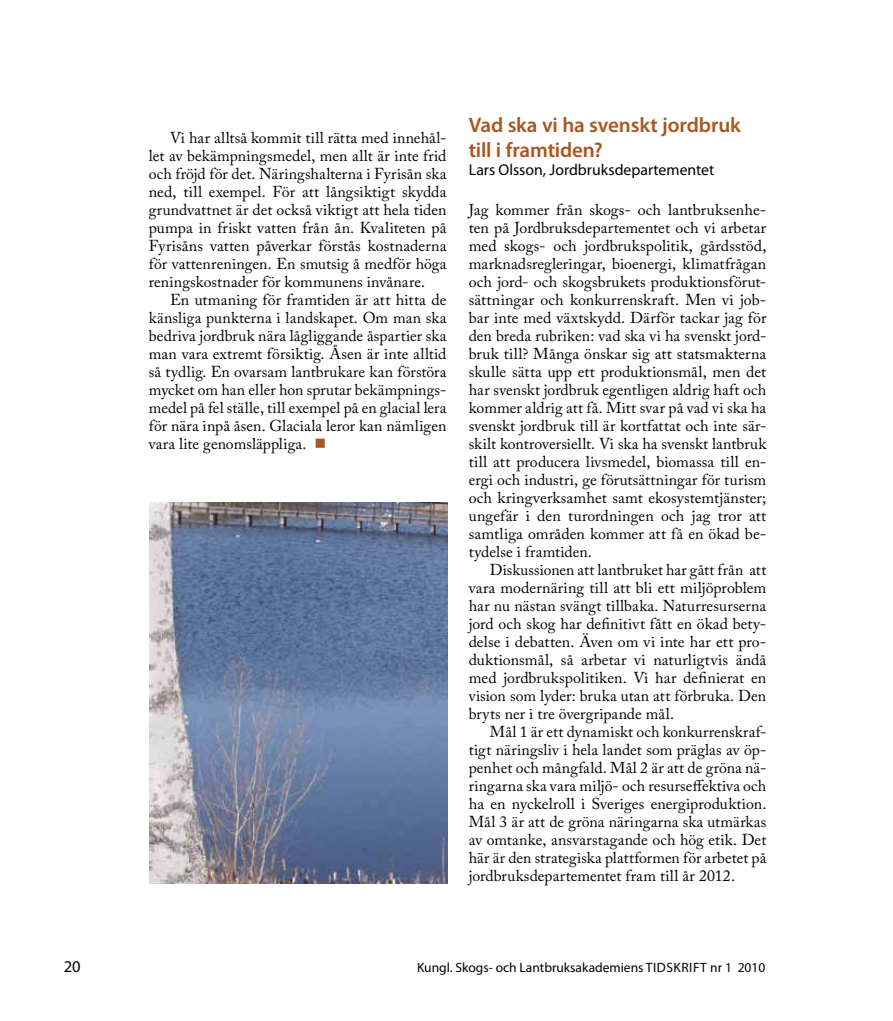
<style>
.page{position:relative;width:893px;height:1021px;background:#fff}
.page>*{position:absolute;margin:0;border:0;box-sizing:border-box;transform-origin:0 0}
.t1{font:600 21px/25.2px "Myriad Pro";letter-spacing:-.005em;color:#a85721}
.t2{font:16.5px "Myriad Pro";color:#000}
.t3{font:15.75px/18px "Adobe Caslon Pro";letter-spacing:.005em;color:#000;text-align:justify}
.t4{font:15.75px "Myriad Pro";color:#000}
.t5{font:13.5px "Myriad Pro";color:#000}
.s1{color:#a85721}
</style>
<div class="page">
<img style="left:150px;top:503px;width:298px;height:380px">
<p class="t3" style="left:149px;top:128px;width:299px;text-indent:21px">Vi har alltså kommit till rätta med innehål&shy;let av bekämpningsmedel, men allt är inte frid och fröjd för det. Näringshalterna i Fyrisån ska ned, till exempel. För att långsiktigt skydda grundvattnet är det också viktigt att hela tiden pumpa in friskt vatten från ån. Kvaliteten på Fyrisåns vatten påverkar förstås kostnaderna för vattenreningen. En smutsig å medför höga reningskostnader för kommunens invånare.</p>
<p class="t3" style="left:149px;top:290px;width:299px;text-indent:21px">En utmaning för framtiden är att hitta de känsliga punkterna i landskapet. Om man ska bedriva jordbruk nära lågliggande åspartier ska man vara extremt försiktig. Åsen är inte alltid så tydlig. En ovarsam lantbrukare kan förstöra mycket om han eller hon sprutar bekämpnings&shy;medel på fel ställe, till exempel på en glacial lera för nära inpå åsen. Glaciala leror kan nämligen vara lite genomsläppliga. <span class="s1">■</span></p>
<h1 class="t1" style="left:469px;top:112px;width:274px">Vad ska vi ha svenskt jordbruk till i framtiden?</h1>
<p class="t4" style="left:469px;top:160px;width:247px">Lars Olsson, Jordbruksdepartementet</p>
<p class="t3" style="left:469px;top:200px;width:299px">Jag kommer från skogs- och lantbruksenhe&shy;ten på Jordbruksdepartementet och vi arbetar med skogs- och jordbrukspolitik, gårdsstöd, marknadsregleringar, bioenergi, klimatfrågan och jord- och skogsbrukets produktionsförut&shy;sättningar och konkurrenskraft. Men vi job&shy;bar inte med växtskydd. Därför tackar jag för den breda rubriken: vad ska vi ha svenskt jord&shy;bruk till? Många önskar sig att statsmakterna skulle sätta upp ett produktionsmål, men det har svenskt jordbruk egentligen aldrig haft och kommer aldrig att få. Mitt svar på vad vi ska ha svenskt jordbruk till är kortfattat och inte sär&shy;skilt kontroversiellt. Vi ska ha svenskt lantbruk till att producera livsmedel, biomassa till en&shy;ergi och industri, ge förutsättningar för turism och kringverksamhet samt ekosystemtjänster; ungefär i den turordningen och jag tror att samtliga områden kommer att få en ökad be&shy;tydelse i framtiden.</p>
<p class="t3" style="left:469px;top:560px;width:299px;text-indent:21px">Diskussionen att lantbruket har gått från att vara modernäring till att bli ett miljöproblem har nu nästan svängt tillbaka. Naturresurserna jord och skog har definitivt fått en ökad bety&shy;delse i debatten. Även om vi inte har ett pro&shy;duktionsmål, så arbetar vi naturligtvis ändå med jordbrukspolitiken. Vi har definierat en vision som lyder: bruka utan att förbruka. Den bryts ner i tre övergripande mål.</p>
<p class="t3" style="left:469px;top:722px;width:299px;text-indent:21px">Mål 1 är ett dynamiskt och konkurrenskraf&shy;tigt näringsliv i hela landet som präglas av öp&shy;penhet och mångfald. Mål 2 är att de gröna nä&shy;ringarna ska vara miljö- och resurseffektiva och ha en nyckelroll i Sveriges energiproduktion.<br>Mål 3 är att de gröna näringarna ska utmärkas av omtanke, ansvarstagande och hög etik. Det här är den strategiska plattformen för arbetet på jordbruksdepartementet fram till år 2012.</p>
<p class="t2" style="left:64px;top:956px;width:18px">20</p>
<p class="t5" style="left:417px;top:959px;width:350px">Kungl. Skogs- och Lantbruksakademiens TIDSKRIFT nr 1 2010</p>
</div>
